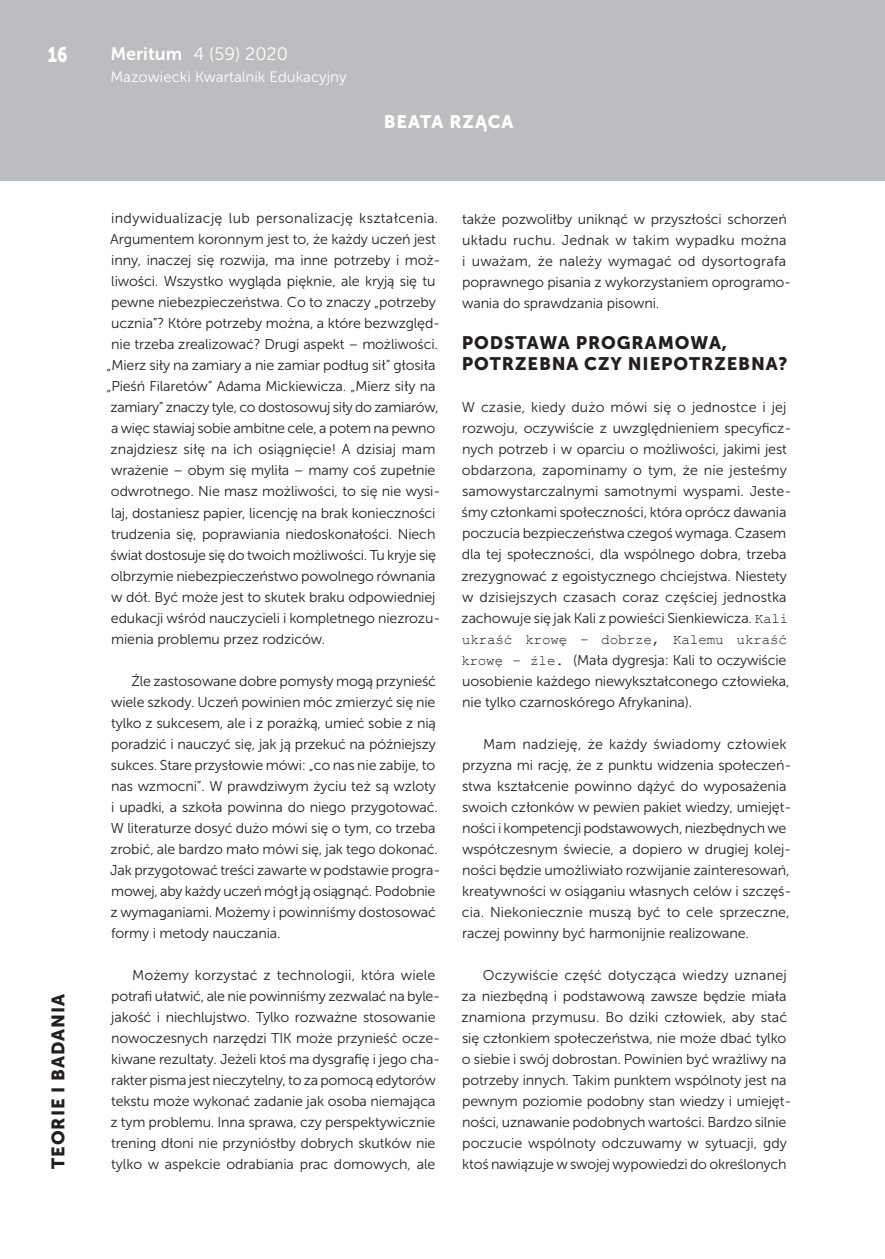
<style>
.page{position:relative;width:885px;height:1259px;background:#fff}
.page>*{position:absolute;margin:0;border:0;box-sizing:border-box;transform-origin:0 0}
.t1{font:21px "Museo Sans 900";color:#fff;scale:.8 1}
.t2{font:18px/21px "Museo Sans 900";letter-spacing:.05em;color:#231f20}
.t3{font:18px "Museo Sans 300";color:#fff}
.t4{font:18px "Museo Sans 900";letter-spacing:.05em;color:#fff}
.t5{font:15px "Museo Sans 300";color:#fff}
.t6{font:14.25px/21px "Museo Sans 300";letter-spacing:-.01em;color:#231f20}
.t7{font:14.25px "Museo Sans 300";letter-spacing:.02em;color:#231f20}
.t8{font:14.25px "Courier New";letter-spacing:-.01em;color:#231f20}
.s1{font-family:"Museo Sans 700"}
.s2{font-family:"Courier New"}
</style>
<div class="page">
<div style="left:0;top:0;width:884px;height:181px;background:#bcbdc0"></div>
<h1 class="t1" style="left:48px;top:43px;width:26px">16</h1>
<p class="t3" style="left:110px;top:44px;width:179px"><span class="s1">Meritum</span> 4 (59) 2020</p>
<p class="t5" style="left:110px;top:68px;width:238px">Mazowiecki Kwartalnik Edukacyjny</p>
<p class="t4" style="left:384px;top:112px;width:131px">BEATA RZĄCA</p>
<p class="t2" style="left:48px;top:1168px;width:176px;rotate:-90deg">TEORIE I BADANIA</p>
<p class="t7" style="left:111px;top:211px;width:328px">indywidualizację lub personalizację kształcenia.</p>
<p class="t6" style="left:110px;top:229px;width:327px">Argumentem koronnym jest to, że każdy uczeń jest</p>
<p class="t6" style="left:111px;top:250px;width:330px">inny, inaczej się rozwija, ma inne potrzeby i moż-</p>
<p class="t6" style="left:111px;top:271px;width:326px">liwości. Wszystko wygląda pięknie, ale kryją się tu</p>
<p class="t6" style="left:111px;top:292px;width:326px">pewne niebezpieczeństwa. Co to znaczy „potrzeby</p>
<p class="t6" style="left:111px;top:313px;width:330px">ucznia”? Które potrzeby można, a które bezwzględ-</p>
<p class="t6" style="left:111px;top:334px;width:328px">nie trzeba zrealizować? Drugi aspekt – możliwości.</p>
<p class="t6" style="left:107px;top:355px;width:330px">„Mierz siły na zamiary a nie zamiar podług sił” głosiła</p>
<p class="t6" style="left:107px;top:376px;width:330px">„Pieśń Filaretów” Adama Mickiewicza. „Mierz siły na</p>
<p class="t6" style="left:110px;top:397px;width:329px">zamiary” znaczy tyle, co dostosowuj siły do zamiarów,</p>
<p class="t6" style="left:111px;top:418px;width:326px">a więc stawiaj sobie ambitne cele, a potem na pewno</p>
<p class="t6" style="left:110px;top:439px;width:326px">znajdziesz siłę na ich osiągnięcie! A dzisiaj mam</p>
<p class="t6" style="left:111px;top:460px;width:326px">wrażenie – obym się myliła – mamy coś zupełnie</p>
<p class="t6" style="left:111px;top:481px;width:331px">odwrotnego. Nie masz możliwości, to się nie wysi-</p>
<p class="t6" style="left:111px;top:502px;width:326px">laj, dostaniesz papier, licencję na brak konieczności</p>
<p class="t6" style="left:111px;top:523px;width:326px">trudzenia się, poprawiania niedoskonałości. Niech</p>
<p class="t6" style="left:111px;top:544px;width:327px">świat dostosuje się do twoich możliwości. Tu kryje się</p>
<p class="t6" style="left:111px;top:565px;width:326px">olbrzymie niebezpieczeństwo powolnego równania</p>
<p class="t6" style="left:111px;top:586px;width:326px">w dół. Być może jest to skutek braku odpowiedniej</p>
<p class="t6" style="left:111px;top:607px;width:331px">edukacji wśród nauczycieli i kompletnego niezrozu-</p>
<p class="t6" style="left:111px;top:628px;width:216px">mienia problemu przez rodziców.</p>
<p class="t6" style="left:110px;top:670px;width:331px;text-indent:21px">Źle zastosowane dobre pomysły mogą przynieść wiele szkody. Uczeń powinien móc zmierzyć się nie tylko z sukcesem, ale i z porażką, umieć sobie z nią poradzić i nauczyć się, jak ją przekuć na późniejszy sukces. Stare przysłowie mówi: „co nas nie zabije, to nas wzmocni”. W prawdziwym życiu też są wzloty i upadki, a szkoła powinna do niego przygotować.<br>W literaturze dosyć dużo mówi się o tym, co trzeba zrobić, ale bardzo mało mówi się, jak tego dokonać.<br>Jak przygotować treści zawarte w podstawie progra&shy;mowej, aby każdy uczeń mógł ją osiągnąć. Podobnie z wymaganiami. Możemy i powinniśmy dostosować formy i metody nauczania.</p>
<p class="t6" style="left:110px;top:964px;width:331px;text-indent:22px">Możemy korzystać z technologii, która wiele potrafi ułatwić, ale nie powinniśmy zezwalać na byle&shy;jakość i niechlujstwo. Tylko rozważne stosowanie nowoczesnych narzędzi TIK może przynieść ocze&shy;kiwane rezultaty. Jeżeli ktoś ma dysgrafię i jego cha&shy;rakter pisma jest nieczytelny, to za pomocą edytorów tekstu może wykonać zadanie jak osoba niemająca z tym problemu. Inna sprawa, czy perspektywicznie trening dłoni nie przyniósłby dobrych skutków nie tylko w aspekcie odrabiania prac domowych, ale</p>
<p class="t6" style="left:462px;top:208px;width:331px">także pozwoliłby uniknąć w przyszłości schorzeń układu ruchu. Jednak w takim wypadku można i uważam, że należy wymagać od dysortografa poprawnego pisania z wykorzystaniem oprogramo&shy;wania do sprawdzania pisowni.</p>
<p class="t2" style="left:462px;top:332px;width:327px">PODSTAWA PROGRAMOWA,<br>POTRZEBNA CZY NIEPOTRZEBNA?</p>
<p class="t6" style="left:461px;top:397px;width:331px">W czasie, kiedy dużo mówi się o jednostce i jej rozwoju, oczywiście z uwzględnieniem specyficz&shy;nych potrzeb i w oparciu o możliwości, jakimi jest obdarzona, zapominamy o tym, że nie jesteśmy samowystarczalnymi samotnymi wyspami. Jeste&shy;śmy członkami społeczności, która oprócz dawania poczucia bezpieczeństwa czegoś wymaga. Czasem dla tej społeczności, dla wspólnego dobra, trzeba zrezygnować z egoistycznego chciejstwa. Niestety w dzisiejszych czasach coraz częściej jednostka zachowuje się jak Kali z powieści Sienkiewicza. <span class="s2">Kali</span></p>
<p class="t8" style="left:461px;top:630px;width:327px">ukraść krowę – dobrze, Kalemu ukraść</p>
<p class="t6" style="left:461px;top:649px;width:330px"><span class="s2">krowę – źle.</span> (Mała dygresja: Kali to oczywiście uosobienie każdego niewykształconego człowieka, nie tylko czarnoskórego Afrykanina).</p>
<p class="t6" style="left:462px;top:733px;width:331px;text-indent:21px">Mam nadzieję, że każdy świadomy człowiek przyzna mi rację, że z punktu widzenia społeczeń&shy;stwa kształcenie powinno dążyć do wyposażenia swoich członków w pewien pakiet wiedzy, umiejęt&shy;ności i kompetencji podstawowych, niezbędnych we współczesnym świecie, a dopiero w drugiej kolej&shy;ności będzie umożliwiało rozwijanie zainteresowań, kreatywności w osiąganiu własnych celów i szczęś&shy;cia. Niekoniecznie muszą być to cele sprzeczne, raczej powinny być harmonijnie realizowane.</p>
<p class="t6" style="left:461px;top:964px;width:331px;text-indent:21px">Oczywiście część dotycząca wiedzy uznanej za niezbędną i podstawową zawsze będzie miała znamiona przymusu. Bo dziki człowiek, aby stać się członkiem społeczeństwa, nie może dbać tylko o siebie i swój dobrostan. Powinien być wrażliwy na potrzeby innych. Takim punktem wspólnoty jest na pewnym poziomie podobny stan wiedzy i umiejęt&shy;ności, uznawanie podobnych wartości. Bardzo silnie poczucie wspólnoty odczuwamy w sytuacji, gdy ktoś nawiązuje w swojej wypowiedzi do określonych</p>
</div>
